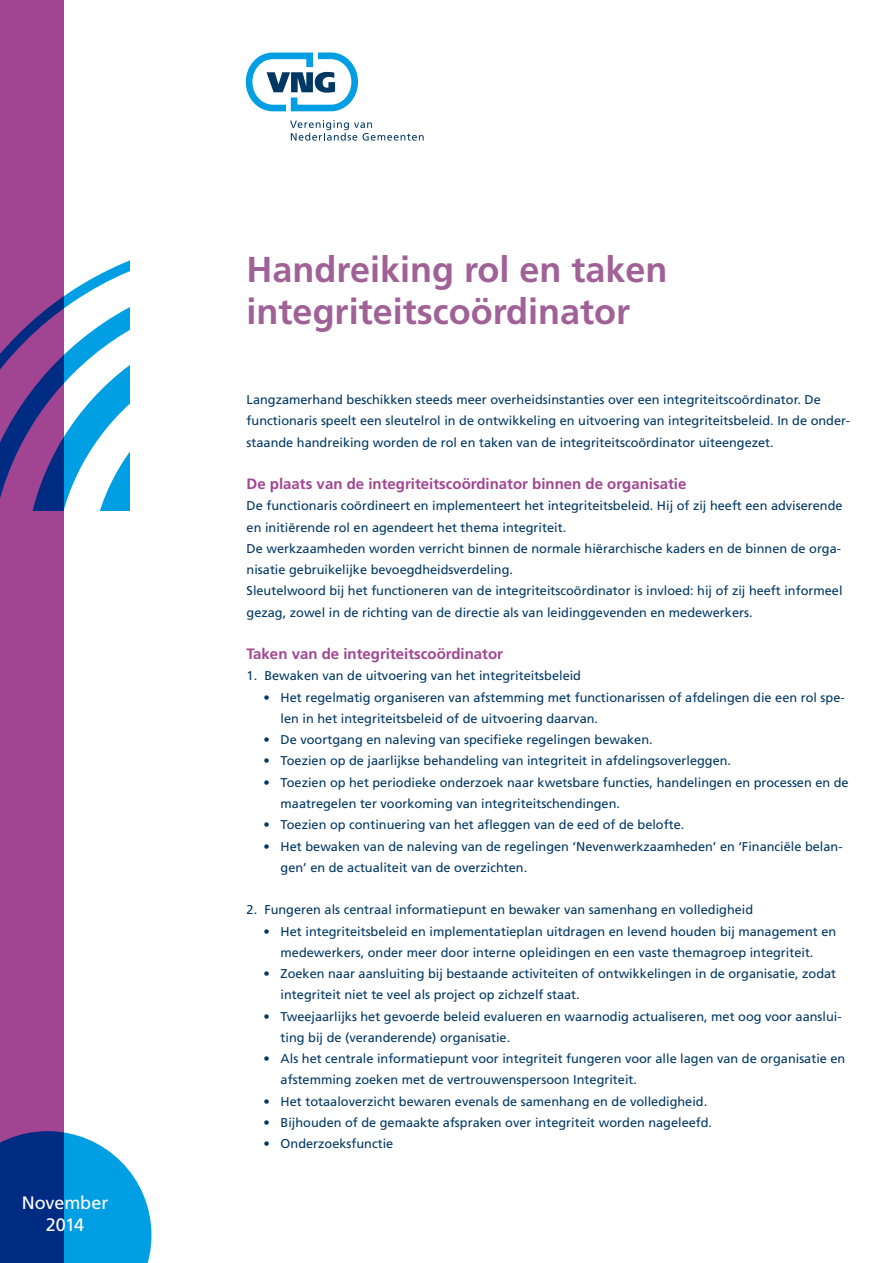
<style>
.page{position:relative;width:893px;height:1263px;background:#fff}
.page>*{position:absolute;margin:0;border:0;box-sizing:border-box;transform-origin:0 0}
.Cover_hoofd{font:700 36px/42px "Frutiger LT Std";color:#a06197}
.versie_nummer{font:18px "Frutiger LT Std";letter-spacing:-.005em;color:#fff}
._003_Tussenkop_1___1{font:700 15px "Frutiger LT Std";color:#a14593}
._003_Tussenkop_1___1-2{font:12.75px/21.3px "Frutiger LT Std";color:#003865}
._004_Broodtekst___8{font:12.75px/21.3px "Frutiger LT Std";color:#003865}
._005_Broodtekst___ta{font:12.75px "Frutiger LT Std";color:#003865}
</style>
<div class="page">
<div style="left:0;top:0;width:64px;height:1263px;background:#a14593"></div>
<svg style="left:0;top:260px;width:130px;height:250px"></svg>
<svg style="left:0;top:1131px;width:151px;height:132px;background:#1f79bd"></svg>
<svg style="left:245px;top:52px;width:179px;height:89px"></svg>
<p class="versie_nummer" style="left:22px;top:1192px;width:88px">November</p>
<p class="versie_nummer" style="left:46px;top:1214px;width:40px">2014</p>
<p class="Cover_hoofd" style="left:247px;top:249px;width:422px">Handreiking rol en taken integriteitscoördinator</p>
<p class="_004_Broodtekst___8" style="left:247px;top:389px;width:605px">Langzamerhand beschikken steeds meer overheidsinstanties over een integriteitscoördinator. De functionaris speelt een sleutelrol in de ontwikkeling en uitvoering van integriteitsbeleid. In de onder&shy;staande handreiking worden de rol en taken van de integriteitscoördinator uiteengezet.</p>
<p class="_003_Tussenkop_1___1" style="left:247px;top:475px;width:441px">De plaats van de integriteitscoördinator binnen de organisatie</p>
<p class="_003_Tussenkop_1___1-2" style="left:247px;top:495px;width:597px">De functionaris coördineert en implementeert het integriteitsbeleid. Hij of zij heeft een adviserende en initiërende rol en agendeert het thema integriteit.<br>De werkzaamheden worden verricht binnen de normale hiërarchische kaders en de binnen de orga&shy;nisatie gebruikelijke bevoegdheidsverdeling.</p>
<p class="_004_Broodtekst___8" style="left:247px;top:580px;width:597px">Sleutelwoord bij het functioneren van de integriteitscoördinator is invloed: hij of zij heeft informeel gezag, zowel in de richting van de directie als van leidinggevenden en medewerkers.</p>
<p class="_003_Tussenkop_1___1" style="left:247px;top:645px;width:258px">Taken van de integriteitscoördinator</p>
<p class="_005_Broodtekst___ta" style="left:247px;top:668px;width:336px">1. Bewaken van de uitvoering van het integriteitsbeleid</p>
<p class="_003_Tussenkop_1___1-2" style="left:281px;top:687px;width:565px;text-indent:-17px">• Het regelmatig organiseren van afstemming met functionarissen of afdelingen die een rol spe&shy;len in het integriteitsbeleid of de uitvoering daarvan.</p>
<p class="_003_Tussenkop_1___1-2" style="left:264px;top:729px;width:390px">• De voortgang en naleving van specifieke regelingen bewaken.</p>
<p class="_003_Tussenkop_1___1-2" style="left:264px;top:750px;width:469px">• Toezien op de jaarlijkse behandeling van integriteit in afdelingsoverleggen.</p>
<p class="_003_Tussenkop_1___1-2" style="left:281px;top:772px;width:570px;text-indent:-17px">• Toezien op het periodieke onderzoek naar kwetsbare functies, handelingen en processen en de maatregelen ter voorkoming van integriteitschendingen.</p>
<p class="_003_Tussenkop_1___1-2" style="left:264px;top:814px;width:422px">• Toezien op continuering van het afleggen van de eed of de belofte.</p>
<p class="_003_Tussenkop_1___1-2" style="left:281px;top:835px;width:563px;text-indent:-17px">• Het bewaken van de naleving van de regelingen ‘Nevenwerkzaamheden’ en ‘Financiële belan&shy;gen’ en de actualiteit van de overzichten.</p>
<p class="_005_Broodtekst___ta" style="left:247px;top:902px;width:508px">2. Fungeren als centraal informatiepunt en bewaker van samenhang en volledigheid</p>
<p class="_003_Tussenkop_1___1-2" style="left:264px;top:920px;width:574px;text-align:center">• Het integriteitsbeleid en implementatieplan uitdragen en levend houden bij management en medewerkers, onder meer door interne opleidingen en een vaste themagroep integriteit.</p>
<p class="_003_Tussenkop_1___1-2" style="left:281px;top:963px;width:557px;text-indent:-17px">• Zoeken naar aansluiting bij bestaande activiteiten of ontwikkelingen in de organisatie, zodat integriteit niet te veel als project op zichzelf staat.</p>
<p class="_003_Tussenkop_1___1-2" style="left:281px;top:1005px;width:562px;text-indent:-17px">• Tweejaarlijks het gevoerde beleid evalueren en waarnodig actualiseren, met oog voor aanslui&shy;ting bij de (veranderende) organisatie.</p>
<p class="_003_Tussenkop_1___1-2" style="left:281px;top:1048px;width:566px;text-indent:-17px">• Als het centrale informatiepunt voor integriteit fungeren voor alle lagen van de organisatie en afstemming zoeken met de vertrouwenspersoon Integriteit.</p>
<p class="_003_Tussenkop_1___1-2" style="left:264px;top:1090px;width:445px">• Het totaaloverzicht bewaren evenals de samenhang en de volledigheid.</p>
<p class="_003_Tussenkop_1___1-2" style="left:264px;top:1112px;width:450px">• Bijhouden of de gemaakte afspraken over integriteit worden nageleefd.</p>
<p class="_003_Tussenkop_1___1-2" style="left:264px;top:1133px;width:131px">• Onderzoeksfunctie</p>
</div>
